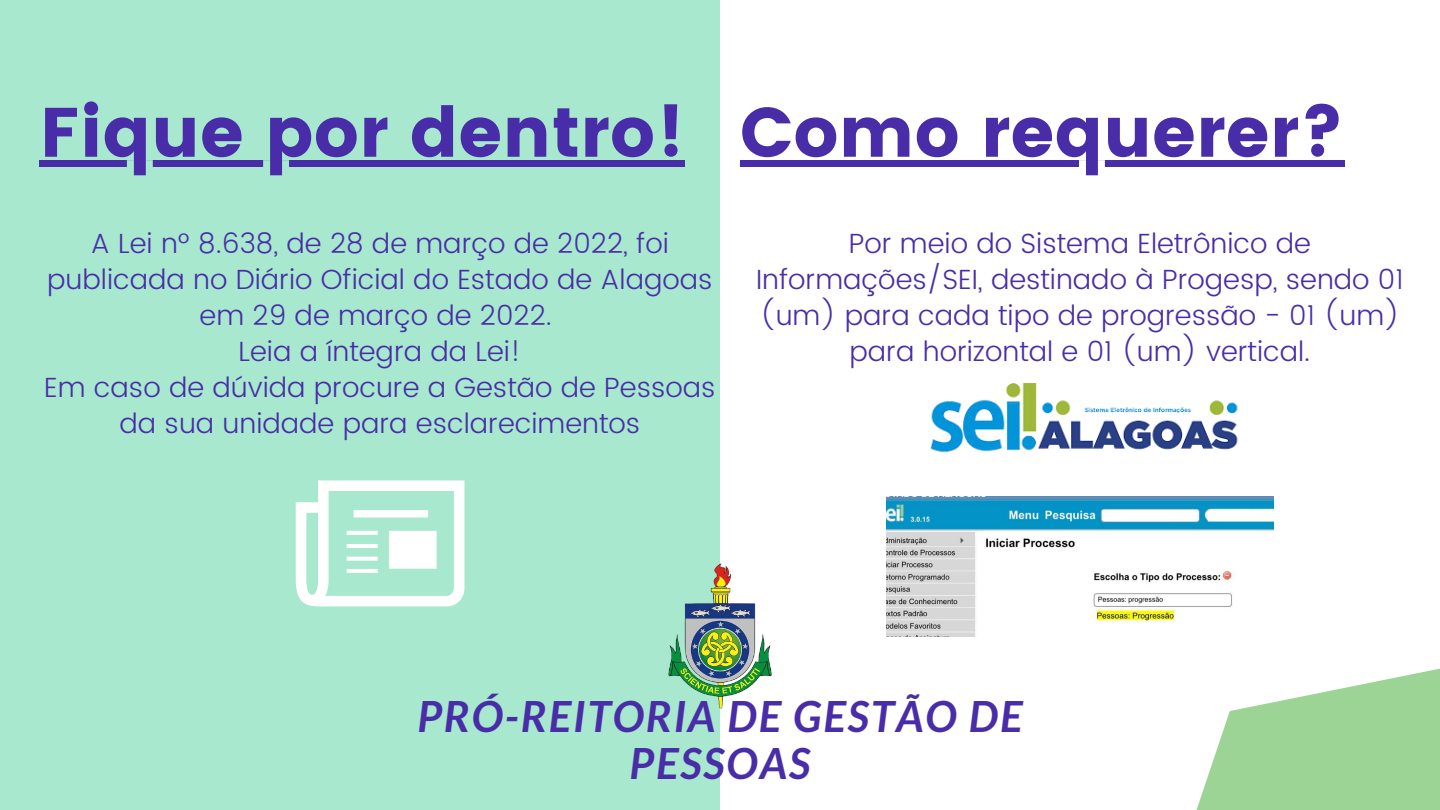
<style>
.page{position:relative;width:1440px;height:810px;background:#a7e8ce}
.page>*{position:absolute;margin:0;border:0;box-sizing:border-box;transform-origin:0 0}
.t1{font:69.8px "Poppins";color:#492da8}
.t2{font:italic 700 42.9px/46.9px "Lato";letter-spacing:.045em;color:#492da8;text-align:center}
.t3{font:300 27.8px/36px "Poppins";color:#492da8;text-align:center}
</style>
<div class="page">
<div style="left:720px;top:0;width:720px;height:810px;background:#fff"></div>
<img style="left:919px;top:383px;width:321px;height:79px">
<svg style="left:296px;top:480px;width:168px;height:126px"></svg>
<img style="left:886px;top:497px;width:388px;height:139px">
<svg style="left:1333px;top:372px;width:29px;height:11px"></svg>
<svg style="left:1208px;top:511px;width:132px;height:11px"></svg>
<svg style="left:1125px;top:607px;width:315px;height:203px;background:#d5edd1"></svg>
<img style="left:669px;top:563px;width:102px;height:146px">
<div style="left:740px;top:161px;width:605px;height:6px;background:#492da8"></div>
<div style="left:40px;top:161px;width:645px;height:6px;background:#492da8"></div>
<p class="t1" style="left:40px;top:92px;width:647px">Fique por dentro!</p>
<p class="t3" style="left:47px;top:225px;width:667px">A Lei nº 8.638, de 28 de março de 2022, foi publicada no Diário Oficial do Estado de Alagoas em 29 de março de 2022.</p>
<p class="t3" style="left:239px;top:333px;width:284px">Leia a íntegra da Lei!</p>
<p class="t3" style="left:44px;top:369px;width:673px">Em caso de dúvida procure a Gestão de Pessoas da sua unidade para esclarecimentos</p>
<p class="t1" style="left:740px;top:92px;width:606px">Como requerer?</p>
<p class="t3" style="left:756px;top:225px;width:649px">Por meio do Sistema Eletrônico de Informações/SEI, destinado à Progesp, sendo 01 (um) para cada tipo de progressão - 01 (um) para horizontal e 01 (um) vertical.</p>
<p class="t2" style="left:417px;top:692px;width:607px">PRÓ-REITORIA DE GESTÃO DE<br>PESSOAS</p>
</div>
